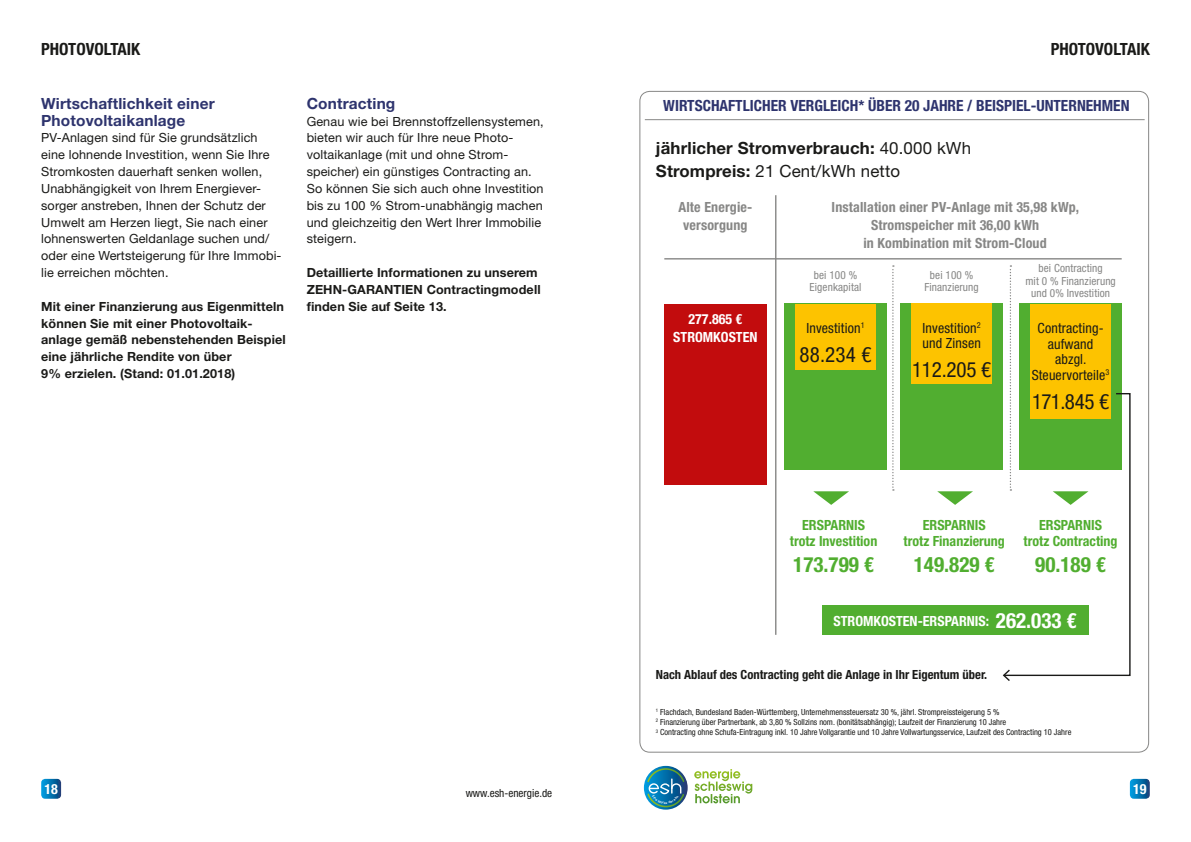
<style>
.page{position:relative;width:1191px;height:842px;background:#fff}
.page>*{position:absolute;margin:0;border:0;box-sizing:border-box;transform-origin:0 0}
.t1{font:700 condensed 21px "Helvetica Neue LT Std";color:#51ae30}
.t2{font:condensed 21px "Helvetica Neue LT Std";letter-spacing:-.01em;color:#1a1a18}
.t3{font:700 16.8px/22.4px "Helvetica Neue LT Std";letter-spacing:.01em;color:#1a1a18}
.t4{font:700 condensed 16.8px "Helvetica Neue LT Std";color:#1a1a18}
.t5{font:700 condensed 15.4px "Helvetica Neue LT Std";color:#2e346e}
.t6{font:700 15.4px/16.8px "Helvetica Neue LT Std";letter-spacing:.01em;color:#2e346e}
.t7{font:700 condensed 14px/18.2px "Helvetica Neue LT Std";letter-spacing:.01em;color:#878786;text-align:center}
.t8{font:700 condensed 14px/15.4px "Helvetica Neue LT Std";color:#51ae30;text-align:center}
.t9{font:condensed 14px/15.4px "Helvetica Neue LT Std";letter-spacing:.01em;color:#1a1a18}
.t10{font:700 condensed 14px/18.2px "Helvetica Neue LT Std";color:#fff;text-align:center}
.t11{font:12.6px/16.8px "Helvetica Neue LT Std";letter-spacing:.01em;color:#1a1a18}
.t12{font:700 12.6px/16.8px "Helvetica Neue LT Std";letter-spacing:.01em;color:#1a1a18}
.t13{font:700 condensed 12.6px "Helvetica Neue LT Std";color:#1a1a18}
.t14{font:condensed 11.2px/12.6px "Helvetica Neue LT Std";letter-spacing:.01em;color:#878786;text-align:center}
.t15{font:condensed 11.2px "Helvetica Neue LT Std";color:#1a1a18}
.t16{font:condensed 8.4px/10.2px "Helvetica Neue LT Std";color:#1a1a18}
.s1{font-weight:400}
.s2{font-size:21px}
</style>
<div class="page">
<svg style="left:41px;top:779px;width:20px;height:20px"></svg>
<svg style="left:1129px;top:779px;width:20px;height:20px"></svg>
<svg style="left:694px;top:769px;width:58px;height:24px"></svg>
<hr style="left:775px;top:195px;width:1px;height:440px;background:#878786">
<svg style="left:892px;top:265px;width:2px;height:226px"></svg>
<hr style="left:645px;top:119px;width:499px;height:1px;background:#878786">
<div style="left:664px;top:304px;width:102px;height:180px;background:#c20c0d"></div>
<div style="left:821px;top:605px;width:267px;height:30px;background:#51ae30"></div>
<div style="left:784px;top:304px;width:102px;height:166px;background:#51ae30"></div>
<div style="left:900px;top:303px;width:102px;height:166px;background:#51ae30"></div>
<div style="left:795px;top:304px;width:81px;height:65px;background:#fdc300"></div>
<div style="left:911px;top:303px;width:81px;height:81px;background:#fdc300"></div>
<hr style="left:664px;top:258px;width:457px;height:1px;background:#878786">
<svg style="left:813px;top:491px;width:36px;height:14px"></svg>
<svg style="left:937px;top:491px;width:36px;height:14px"></svg>
<svg style="left:1001px;top:265px;width:130px;height:416px"></svg>
<svg style="left:644px;top:766px;width:43px;height:44px"></svg>
<h2 class="t4" style="left:41px;top:39px;width:101px">PHOTOVOLTAIK</h2>
<p class="t6" style="left:41px;top:94px;width:175px">Wirtschaftlichkeit einer<br>Photovoltaikanlage</p>
<p class="t11" style="left:41px;top:129px;width:242px">PV-Anlagen sind für Sie grundsätzlich eine lohnende Investition, wenn Sie Ihre Stromkosten dauerhaft senken wollen, Unabhängigkeit von Ihrem Energiever&shy;sorger anstreben, Ihnen der Schutz der Umwelt am Herzen liegt, Sie nach einer lohnenswerten Geldanlage suchen und/ oder eine Wertsteigerung für Ihre Immobi&shy;lie erreichen möchten.</p>
<p class="t12" style="left:41px;top:297px;width:246px">Mit einer Finanzierung aus Eigenmitteln können Sie mit einer Photovoltaik&shy;anlage gemäß nebenstehenden Beispiel eine jährliche Rendite von über<br>9% erzielen. (Stand: 01.01.2018)</p>
<p class="t6" style="left:307px;top:94px;width:90px">Contracting</p>
<p class="t11" style="left:307px;top:112px;width:238px">Genau wie bei Brennstoffzellensystemen, bieten wir auch für Ihre neue Photo&shy;voltaikanlage (mit und ohne Strom&shy;speicher) ein günstiges Contracting an.<br>So können Sie sich auch ohne Investition bis zu 100 % Strom-unabhängig machen und gleichzeitig den Wert Ihrer Immobilie steigern.</p>
<p class="t12" style="left:307px;top:264px;width:235px">Detaillierte Informationen zu unserem<br>ZEHN-GARANTIEN Contractingmodell finden Sie auf Seite 13.</p>
<p class="t10" style="left:44px;top:779px;width:15px">18</p>
<p class="t15" style="left:465px;top:786px;width:88px">www.esh-energie.de</p>
<h2 class="t4" style="left:1050px;top:39px;width:101px">PHOTOVOLTAIK</h2>
<p class="t5" style="left:663px;top:96px;width:468px">WIRTSCHAFTLICHER VERGLEICH* ÜBER 20 JAHRE / BEISPIEL-UNTERNEHMEN</p>
<h2 class="t3" style="left:656px;top:137px;width:317px">jährlicher Stromverbrauch: <span class="s1">40.000 kWh<br></span>Strompreis: <span class="s1">21 Cent/kWh netto</span></h2>
<p class="t7" style="left:678px;top:197px;width:75px">Alte Energie&shy;versorgung</p>
<p class="t7" style="left:831px;top:197px;width:249px">Installation einer PV-Anlage mit 35,98 kWp,<br>Stromspeicher mit 36,00 kWh<br>in Kombination mit Strom-Cloud</p>
<p class="t14" style="left:809px;top:268px;width:53px">bei 100 %<br>Eigenkapital</p>
<p class="t14" style="left:924px;top:268px;width:56px">bei 100 %<br>Finanzierung</p>
<p class="t14" style="left:1025px;top:262px;width:92px">bei Contracting<br>mit 0 % Finanzierung und 0% Investition</p>
<p class="t10" style="left:673px;top:310px;width:86px">277.865 €<br>STROMKOSTEN</p>
<p class="t9" style="left:922px;top:320px;width:60px">Investition<sup>2 </sup>und Zinsen</p>
<h1 class="t2" style="left:912px;top:357px;width:81px">112.205 €</h1>
<p class="t9" style="left:806px;top:320px;width:60px">Investition<sup>1</sup></p>
<h1 class="t2" style="left:799px;top:342px;width:74px">88.234 €</h1>
<p class="t9" style="left:1031px;top:320px;width:79px;text-align:center">Contracting&shy;aufwand abzgl.<br>Steuervorteile<sup>3</sup></p>
<h1 class="t2" style="left:1032px;top:389px;width:79px">171.845 €</h1>
<p class="t8" style="left:790px;top:518px;width:89px">ERSPARNIS trotz Investition</p>
<h1 class="t1" style="left:793px;top:552px;width:82px">173.799 €</h1>
<p class="t8" style="left:903px;top:518px;width:103px">ERSPARNIS<br>trotz Finanzierung</p>
<h1 class="t1" style="left:914px;top:552px;width:82px">149.829 €</h1>
<p class="t8" style="left:1023px;top:518px;width:95px">ERSPARNIS<br>trotz Contracting</p>
<h1 class="t1" style="left:1035px;top:552px;width:72px">90.189 €</h1>
<p class="t10" style="left:833px;top:612px;width:245px">STROMKOSTEN-ERSPARNIS: <span class="s2">262.033 €</span></p>
<p class="t13" style="left:656px;top:667px;width:333px">Nach Ablauf des Contracting geht die Anlage in Ihr Eigentum über.</p>
<p class="t16" style="left:656px;top:707px;width:417px"><sup>1</sup> Flachdach, Bundesland Baden-Württemberg, Unternehmenssteuersatz 30 %, jährl. Strompreissteigerung 5 %<br><sup>2</sup> Finanzierung über Partnerbank, ab 3,80 % Sollzins nom. (bonitätsabhängig); Laufzeit der Finanzierung 10 Jahre<br><sup>3</sup> Contracting ohne Schufa-Eintragung inkl. 10 Jahre Vollgarantie und 10 Jahre Vollwartungsservice, Laufzeit des Contracting 10 Jahre</p>
<p class="t10" style="left:1133px;top:779px;width:15px">19</p>
</div>
